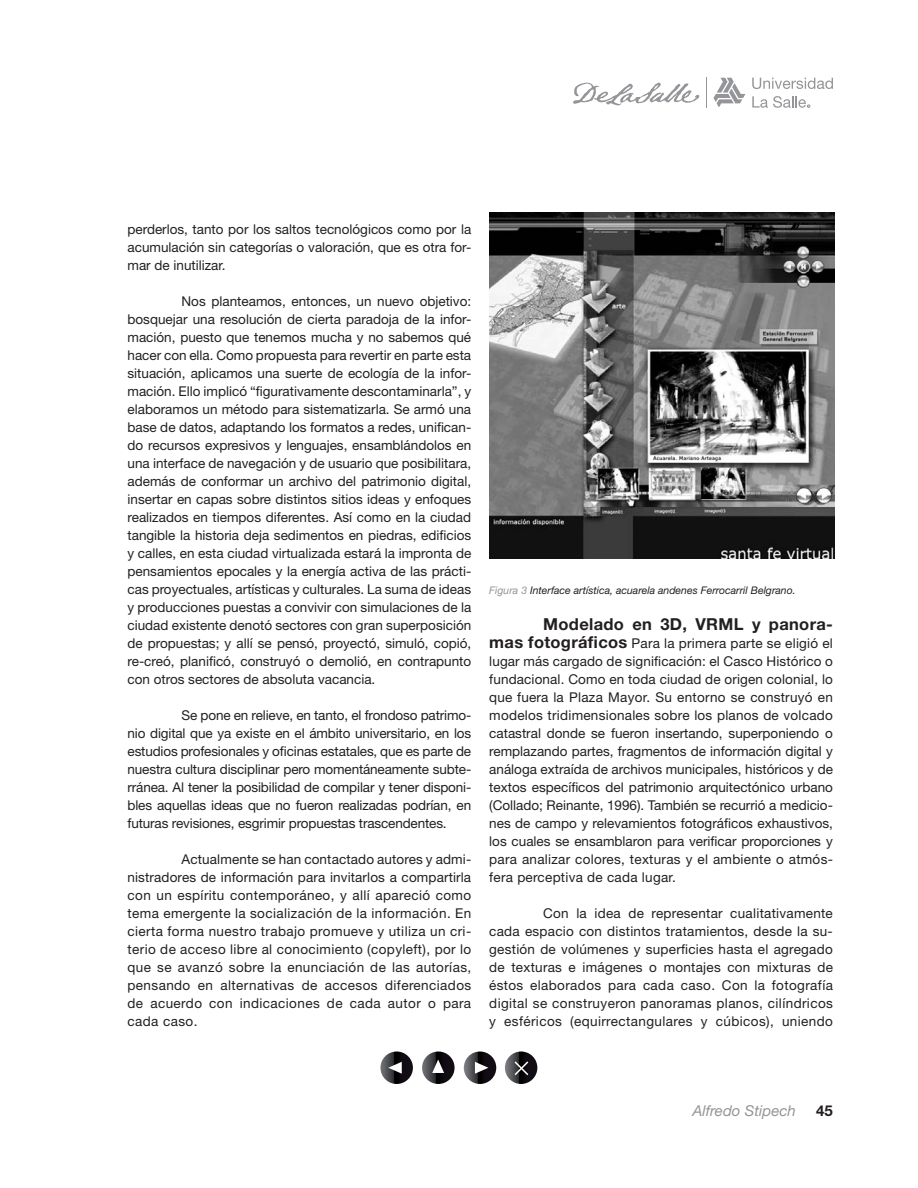
<style>
.page{position:relative;width:918px;height:1188px;background:#fff}
.page>*{position:absolute;margin:0;border:0;box-sizing:border-box;transform-origin:0 0}
.t1{font:700 16.5px "Helvetica Neue";letter-spacing:.02em;color:#231f20}
.t2{font:italic 15px "Helvetica Neue";color:#939598}
.t3{font:700 15px "Helvetica Neue";color:#231f20}
.t4{font:13.5px/18px "Helvetica Neue";color:#231f20;text-align:justify}
.t5{font:italic 10.5px "Helvetica Neue";color:#231f20}
.s1{color:#939598}
.s2{font-weight:700;font-size:16.5px}
</style>
<div class="page">
<svg style="left:573px;top:83px;width:126px;height:22px"></svg>
<hr style="left:706px;top:78px;width:1px;height:30px;background:#939598">
<svg style="left:714px;top:78px;width:31px;height:29px"></svg>
<svg style="left:752px;top:78px;width:81px;height:11px"></svg>
<svg style="left:752px;top:96px;width:58px;height:12px"></svg>
<img style="left:489px;top:213px;width:346px;height:345px">
<svg style="left:380px;top:1052px;width:33px;height:32px"></svg>
<svg style="left:388px;top:1062px;width:14px;height:12px"></svg>
<svg style="left:464px;top:1052px;width:32px;height:32px"></svg>
<svg style="left:475px;top:1062px;width:13px;height:12px"></svg>
<svg style="left:422px;top:1052px;width:33px;height:32px"></svg>
<svg style="left:432px;top:1059px;width:12px;height:14px"></svg>
<svg style="left:505px;top:1052px;width:32px;height:32px"></svg>
<svg style="left:513px;top:1060px;width:17px;height:17px"></svg>
<p class="t4" style="left:128px;top:222px;width:345px">perderlos, tanto por los saltos tecnológicos como por la acumulación sin categorías o valoración, que es otra for&shy;mar de inutilizar.</p>
<p class="t4" style="left:128px;top:294px;width:345px;text-indent:54px">Nos planteamos, entonces, un nuevo objetivo: bosquejar una resolución de cierta paradoja de la infor&shy;mación, puesto que tenemos mucha y no sabemos qué hacer con ella. Como propuesta para revertir en parte esta situación, aplicamos una suerte de ecología de la infor&shy;mación. Ello implicó “figurativamente descontaminarla”, y elaboramos un método para sistematizarla. Se armó una base de datos, adaptando los formatos a redes, unifican&shy;do recursos expresivos y lenguajes, ensamblándolos en una interface de navegación y de usuario que posibilitara, además de conformar un archivo del patrimonio digital, insertar en capas sobre distintos sitios ideas y enfoques realizados en tiempos diferentes. Así como en la ciudad tangible la historia deja sedimentos en piedras, edificios y calles, en esta ciudad virtualizada estará la impronta de pensamientos epocales y la energía activa de las prácti&shy;cas proyectuales, artísticas y culturales. La suma de ideas y producciones puestas a convivir con simulaciones de la ciudad existente denotó sectores con gran superposición de propuestas; y allí se pensó, proyectó, simuló, copió, re-creó, planificó, construyó o demolió, en contrapunto con otros sectores de absoluta vacancia.</p>
<p class="t4" style="left:128px;top:708px;width:345px;text-indent:54px">Se pone en relieve, en tanto, el frondoso patrimo&shy;nio digital que ya existe en el ámbito universitario, en los estudios profesionales y oficinas estatales, que es parte de nuestra cultura disciplinar pero momentáneamente subte&shy;rránea. Al tener la posibilidad de compilar y tener disponi&shy;bles aquellas ideas que no fueron realizadas podrían, en futuras revisiones, esgrimir propuestas trascendentes.</p>
<p class="t4" style="left:128px;top:852px;width:345px;text-indent:54px">Actualmente se han contactado autores y admi&shy;nistradores de información para invitarlos a compartirla con un espíritu contemporáneo, y allí apareció como tema emergente la socialización de la información. En cierta forma nuestro trabajo promueve y utiliza un cri&shy;terio de acceso libre al conocimiento (copyleft), por lo que se avanzó sobre la enunciación de las autorías, pensando en alternativas de accesos diferenciados de acuerdo con indicaciones de cada autor o para cada caso.</p>
<p class="t5" style="left:489px;top:587px;width:308px"><span class="s1">Figura 3</span> Interface artística, acuarela andenes Ferrocarril Belgrano.</p>
<p class="t1" style="left:543px;top:618px;width:291px">Modelado en 3D, VRML y panora-</p>
<p class="t4" style="left:489px;top:636px;width:345px"><span class="s2">mas fotográficos</span> Para la primera parte se eligió el lugar más cargado de significación: el Casco Histórico o fundacional. Como en toda ciudad de origen colonial, lo que fuera la Plaza Mayor. Su entorno se construyó en modelos tridimensionales sobre los planos de volcado catastral donde se fueron insertando, superponiendo o remplazando partes, fragmentos de información digital y análoga extraída de archivos municipales, históricos y de textos específicos del patrimonio arquitectónico urbano (Collado; Reinante, 1996). También se recurrió a medicio&shy;nes de campo y relevamientos fotográficos exhaustivos, los cuales se ensamblaron para verificar proporciones y para analizar colores, texturas y el ambiente o atmós&shy;fera perceptiva de cada lugar.</p>
<p class="t4" style="left:489px;top:906px;width:345px;text-indent:54px">Con la idea de representar cualitativamente cada espacio con distintos tratamientos, desde la su&shy;gestión de volúmenes y superficies hasta el agregado de texturas e imágenes o montajes con mixturas de éstos elaborados para cada caso. Con la fotografía digital se construyeron panoramas planos, cilíndricos y esféricos (equirrectangulares y cúbicos), uniendo</p>
<p class="t2" style="left:692px;top:1105px;width:105px">Alfredo Stipech</p>
<p class="t3" style="left:816px;top:1105px;width:18px">45</p>
</div>
